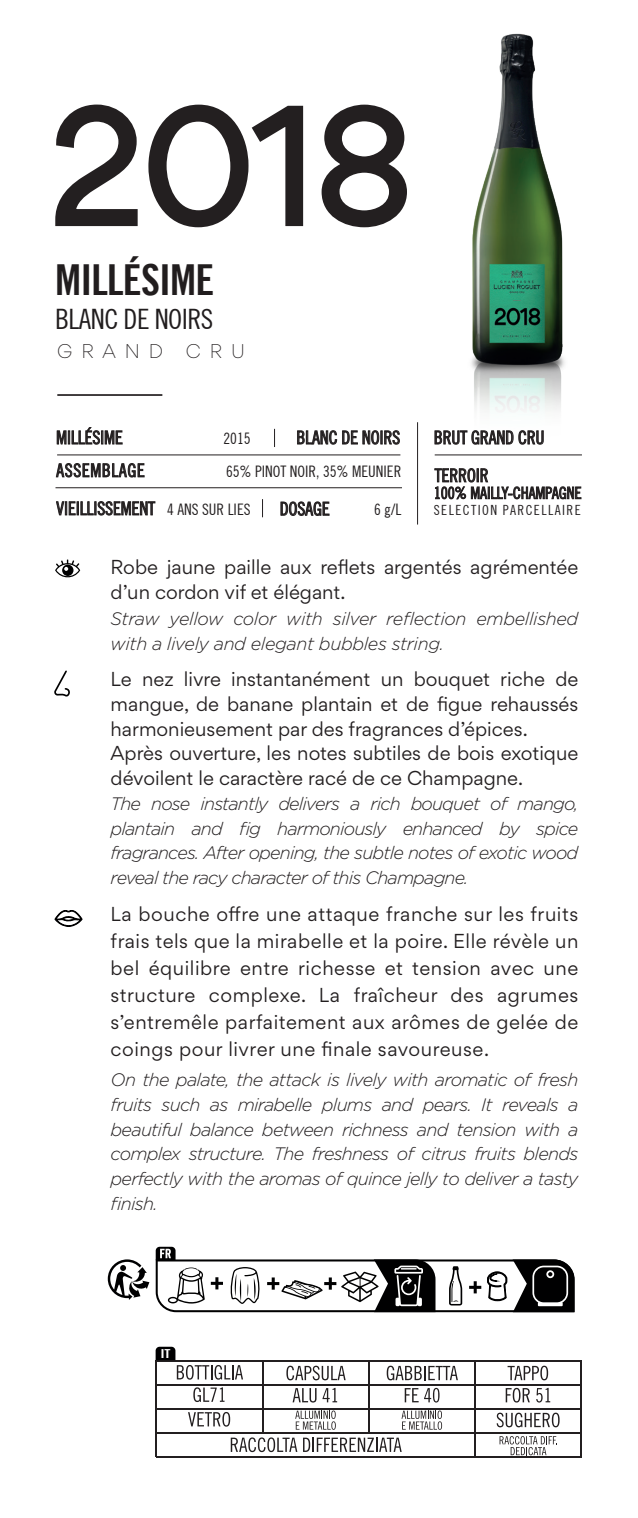
<style>
.page{position:relative;width:638px;height:1518px;background:#fff}
.page>*{position:absolute;margin:0;border:0;box-sizing:border-box;transform-origin:0 0}
.t1{font:146.03px "Gordita";color:#231f20}
.t2{font:42.75px "Trade Gothic LT Bold Cond Twenty";letter-spacing:-.02em;color:#211d1e}
.t3{font:condensed 28.12px "Trade Gothic No.18";letter-spacing:-.02em;color:#211d1e}
.t4{font:condensed 18.22px "Trade Gothic No.18";color:#231f20;scale:.96 1}
.t5{font:condensed 18.22px "Trade Gothic No.18";letter-spacing:.04em;color:#231f20;scale:.96 1}
.t6{font:18px/24.8px "Gordita";color:#231f20}
.t7{font:italic 300 18px/24.8px "Gotham";letter-spacing:-.04em;color:#231f20;text-align:justify}
.t8{font:italic 300 18px/24.8px "Gotham";letter-spacing:-.02em;color:#231f20}
.t9{font:300 17.78px "Gordita";letter-spacing:.5em;color:#211d1e}
.t10{font:condensed 16.43px "Trade Gothic No.18";color:#231f20;scale:.96 1}
.t11{font:condensed 15.97px "Trade Gothic No.18";color:#231f20;scale:.96 1}
.t12{font:condensed 14.17px "Trade Gothic No.18";letter-spacing:.105em;color:#231f20;scale:.96 1}
.t13{font:12.38px "Trade Gothic LT Bold Cond Twenty";color:#fff;scale:1.25 1}
.s1{font-size:15.97px}
</style>
<div class="page">
<hr style="left:57px;top:394px;width:105px;height:2px;background:#211d1e">
<svg style="left:55px;top:559px;width:25px;height:19px"></svg>
<svg style="left:54px;top:910px;width:29px;height:16px"></svg>
<svg style="left:54px;top:670px;width:16px;height:27px"></svg>
<img style="left:383px;top:33px;width:199px;height:492px">
<svg style="left:55px;top:104px;width:249px;height:124px"></svg>
<svg style="left:321px;top:102px;width:89px;height:128px"></svg>
<hr style="left:417px;top:422px;width:1px;height:102px;background:#231f20">
<svg style="left:262px;top:499px;width:1px;height:18px"></svg>
<svg style="left:274px;top:429px;width:1px;height:18px"></svg>
<hr style="left:55px;top:487px;width:347px;height:1px;background:#231f20">
<svg style="left:434px;top:427px;width:110px;height:18px"></svg>
<svg style="left:56px;top:463px;width:89px;height:15px"></svg>
<svg style="left:280px;top:501px;width:49px;height:15px"></svg>
<svg style="left:56px;top:501px;width:99px;height:15px"></svg>
<hr style="left:435px;top:454px;width:147px;height:1px;background:#231f20">
<svg style="left:57px;top:427px;width:66px;height:18px"></svg>
<hr style="left:57px;top:454px;width:343px;height:1px;background:#231f20">
<svg style="left:434px;top:466px;width:147px;height:33px"></svg>
<svg style="left:297px;top:427px;width:103px;height:20px"></svg>
<svg style="left:231px;top:1437px;width:66px;height:14px"></svg>
<svg style="left:303px;top:1437px;width:99px;height:14px"></svg>
<svg style="left:286px;top:1365px;width:60px;height:15px"></svg>
<svg style="left:387px;top:1365px;width:71px;height:15px"></svg>
<svg style="left:507px;top:1365px;width:41px;height:15px"></svg>
<svg style="left:193px;top:1387px;width:31px;height:14px"></svg>
<svg style="left:293px;top:1388px;width:23px;height:14px"></svg>
<svg style="left:322px;top:1387px;width:15px;height:15px"></svg>
<svg style="left:405px;top:1387px;width:34px;height:15px"></svg>
<svg style="left:506px;top:1387px;width:24px;height:15px"></svg>
<svg style="left:536px;top:1387px;width:14px;height:15px"></svg>
<svg style="left:497px;top:1412px;width:62px;height:15px"></svg>
<svg style="left:499px;top:1436px;width:58px;height:19px"></svg>
<svg style="left:401px;top:1410px;width:41px;height:19px"></svg>
<svg style="left:295px;top:1410px;width:41px;height:19px"></svg>
<svg style="left:188px;top:1412px;width:42px;height:14px"></svg>
<hr style="left:156px;top:1359px;width:425px;height:1px;background:#231f20">
<hr style="left:156px;top:1383px;width:425px;height:2px;background:#231f20">
<hr style="left:156px;top:1407px;width:425px;height:2px;background:#231f20">
<hr style="left:156px;top:1432px;width:425px;height:1px;background:#231f20">
<hr style="left:156px;top:1456px;width:425px;height:1px;background:#231f20">
<hr style="left:262px;top:1360px;width:1px;height:72px;background:#231f20">
<hr style="left:368px;top:1360px;width:1px;height:72px;background:#231f20">
<hr style="left:156px;top:1360px;width:1px;height:96px;background:#231f20">
<hr style="left:474px;top:1360px;width:2px;height:96px;background:#231f20">
<hr style="left:581px;top:1360px;width:1px;height:96px;background:#231f20">
<svg style="left:108px;top:1259px;width:41px;height:40px"></svg>
<svg style="left:156px;top:1346px;width:87px;height:33px"></svg>
<svg style="left:156px;top:1246px;width:418px;height:66px"></svg>
<h1 class="t1" style="left:50px;top:59px;width:364px">2018</h1>
<h2 class="t2" style="left:55px;top:253px;width:161px">MILLÉSIME</h2>
<h3 class="t3" style="left:55px;top:302px;width:160px">BLANC DE NOIRS</h3>
<p class="t9" style="left:57px;top:338px;width:107px">GRAND</p>
<p class="t9" style="left:186px;top:338px;width:60px">CRU</p>
<p class="t4" style="left:56px;top:427px;width:71px">MILLÉSIME</p>
<p class="t11" style="left:223px;top:429px;width:30px">2015</p>
<p class="t4" style="left:296px;top:427px;width:109px">BLANC DE NOIRS</p>
<p class="t5" style="left:56px;top:459px;width:94px">ASSEMBLAGE</p>
<p class="t11" style="left:226px;top:461px;width:184px">65% PINOT NOIR, 35% MEUNIER</p>
<p class="t4" style="left:56px;top:497px;width:204px">VIEILLISSEMENT <span class="s1">4 ANS SUR LIES</span></p>
<p class="t4" style="left:280px;top:498px;width:53px">DOSAGE</p>
<p class="t11" style="left:374px;top:500px;width:30px">6 g/L</p>
<p class="t4" style="left:434px;top:427px;width:117px">BRUT GRAND CRU</p>
<p class="t4" style="left:435px;top:464px;width:58px">TERROIR</p>
<p class="t12" style="left:434px;top:501px;width:155px">SELECTION PARCELLAIRE</p>
<p class="t10" style="left:434px;top:483px;width:155px">100% MAILLY-CHAMPAGNE</p>
<p class="t6" style="left:111px;top:554px;width:469px">Robe jaune paille aux reflets argentés agrémentée d’un cordon vif et élégant.</p>
<p class="t8" style="left:111px;top:606px;width:469px">Straw yellow color with silver reflection embellished with a lively and elegant bubbles string.</p>
<p class="t6" style="left:111px;top:666px;width:469px">Le nez livre instantanément un bouquet riche de mangue, de banane plantain et de figue rehaussés harmonieusement par des fragrances d’épices.<br>Après ouverture, les notes subtiles de bois exotique dévoilent le caractère racé de ce Champagne.</p>
<p class="t7" style="left:111px;top:790px;width:469px">The nose instantly delivers a rich bouquet of mango, plantain and fig harmoniously enhanced by spice fragrances. After opening, the subtle notes of exotic wood reveal the racy character of this Champagne.</p>
<p class="t6" style="left:111px;top:899px;width:469px;line-height:27px;text-align:justify">La bouche offre une attaque franche sur les fruits frais tels que la mirabelle et la poire. Elle révèle un bel équilibre entre richesse et tension avec une structure complexe. La fraîcheur des agrumes s’entremêle parfaitement aux arômes de gelée de coings pour livrer une finale savoureuse.</p>
<p class="t7" style="left:111px;top:1066px;width:469px">On the palate, the attack is lively with aromatic of fresh fruits such as mirabelle plums and pears. It reveals a beautiful balance between richness and tension with a complex structure. The freshness of citrus fruits blends perfectly with the aromas of quince jelly to deliver a tasty finish.</p>
<p class="t13" style="left:160px;top:1346px;width:10px">IT</p>
</div>
